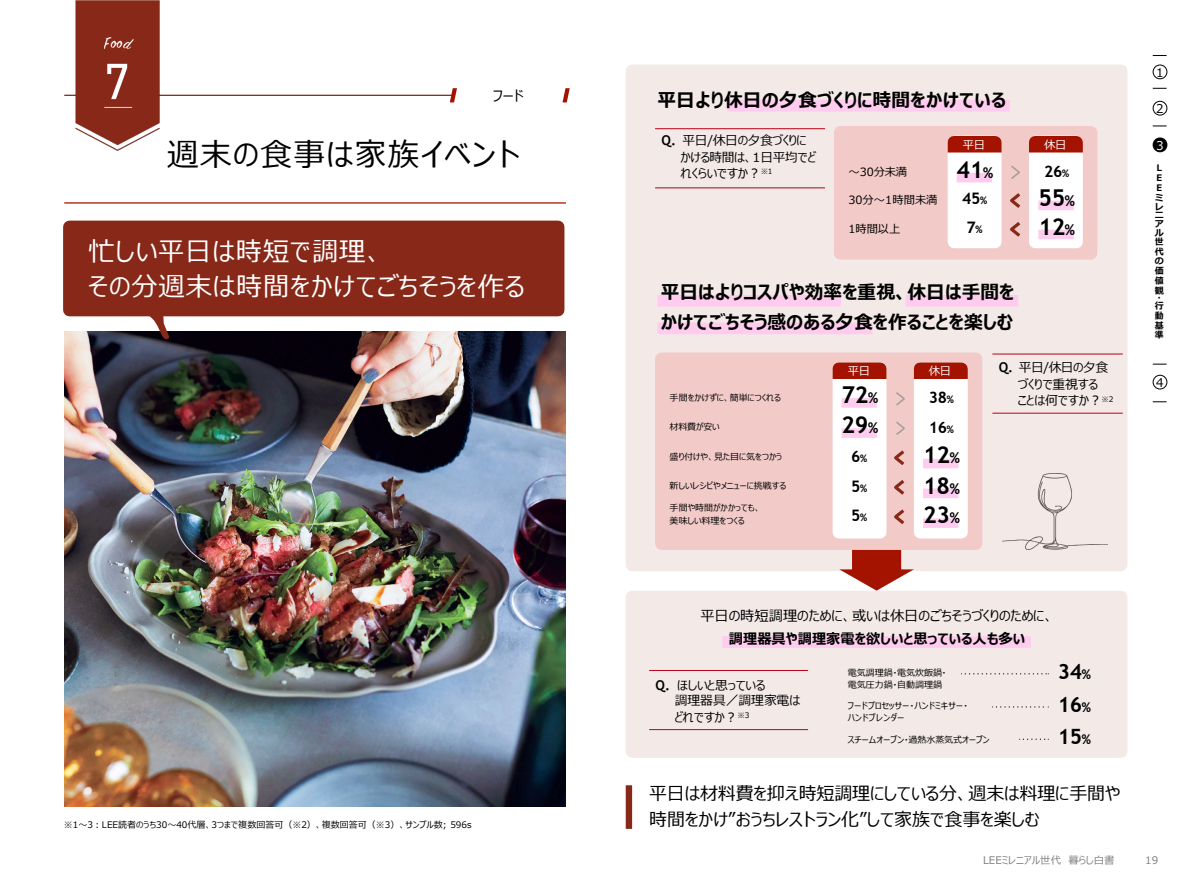
<style>
.page{position:relative;width:1192px;height:894px;background:#fff}
.page>*{position:absolute;margin:0;border:0;box-sizing:border-box;transform-origin:0 0}
.t1{font:31.5px "Meiryo UI";letter-spacing:.045em;color:#000}
.t2{font:26.25px "Meiryo UI";letter-spacing:.035em;color:#fff}
.t3{font:700 23.25px "Trebuchet MS";letter-spacing:-.01em;color:#000}
.t4{font:700 21px "Trebuchet MS";color:#000}
.t5{font:700 18.75px "Meiryo UI";letter-spacing:.005em;color:#000}
.t6{font:18px/25.5px "Meiryo UI";letter-spacing:-.01em;color:#000}
.t7{font:700 15.9px "Trebuchet MS";letter-spacing:-.02em;color:#000}
.t8{font:14.25px "Meiryo UI";color:#000}
.t9{font:700 14.25px "Meiryo UI";color:#000}
.t10{font:12.75px/16.8px "Meiryo UI";letter-spacing:-.015em;color:#000}
.t11{font:12px "Meiryo UI";color:#000}
.t12{font:12px "Meiryo UI";color:#fff}
.t13{font:11.4px "Meiryo UI";color:#000}
.t14{font:11.4px "Meiryo UI";letter-spacing:-.03em;color:#fff}
.t15{font:10.5px "Meiryo UI";color:#7f7f7f}
.t16{font:9px/12.8px "Meiryo UI";color:#000}
.t17{font:9px/11.6px "Meiryo UI";letter-spacing:.025em;color:#000}
.t18{font:700 9px/9.3px "Meiryo UI";color:#000}
.s1{font-family:"Trebuchet MS";font-weight:700;font-size:13.5px}
.s2{font-size:15px}
.s3{font-size:10.5px}
.s4{font-size:13.5px}
</style>
<div class="page">
<div style="left:626px;top:590px;width:501px;height:167px;background:#f3eae8"></div>
<div style="left:626px;top:65px;width:501px;height:506px;background:#f3eae8"></div>
<hr style="left:64px;top:95px;width:389px;height:1px;background:#872818">
<hr style="left:64px;top:202px;width:502px;height:1px;background:#a31300">
<img style="left:64px;top:332px;width:502px;height:474px">
<svg style="left:63px;top:220px;width:501px;height:119px;background:#914437"></svg>
<div style="left:727px;top:100px;width:282px;height:11px;background:#ffccef"></div>
<div style="left:657px;top:295px;width:183px;height:11px;background:#ffccef"></div>
<div style="left:905px;top:295px;width:112px;height:11px;background:#ffccef"></div>
<div style="left:657px;top:322px;width:215px;height:12px;background:#ffccef"></div>
<svg style="left:833px;top:126px;width:263px;height:133px"></svg>
<div style="left:956px;top:173px;width:35px;height:9px;background:#ffccef"></div>
<div style="left:1038px;top:200px;width:35px;height:10px;background:#ffccef"></div>
<div style="left:1038px;top:229px;width:35px;height:10px;background:#ffccef"></div>
<div style="left:655px;top:352px;width:326px;height:198px;background:#f2cbc9"></div>
<svg style="left:960px;top:673px;width:88px;height:1px"></svg>
<svg style="left:991px;top:706px;width:57px;height:1px"></svg>
<svg style="left:1018px;top:738px;width:30px;height:1px"></svg>
<div style="left:625px;top:785px;width:7px;height:43px;background:#872818"></div>
<div style="left:722px;top:636px;width:308px;height:11px;background:#ffccef"></div>
<hr style="left:655px;top:187px;width:169px;height:1px;background:#b80117">
<hr style="left:655px;top:128px;width:169px;height:1px;background:#b80117">
<hr style="left:992px;top:413px;width:130px;height:1px;background:#b80117">
<hr style="left:992px;top:354px;width:130px;height:1px;background:#b80117">
<hr style="left:649px;top:729px;width:158px;height:1px;background:#b80117">
<hr style="left:649px;top:670px;width:158px;height:1px;background:#b80117">
<svg style="left:832px;top:362px;width:135px;height:228px"></svg>
<img style="left:1001px;top:473px;width:105px;height:77px">
<svg style="left:449px;top:88px;width:8px;height:14px"></svg>
<svg style="left:562px;top:88px;width:7px;height:14px"></svg>
<svg style="left:1152px;top:55px;width:14px;height:1px"></svg>
<svg style="left:1152px;top:88px;width:14px;height:1px"></svg>
<svg style="left:1152px;top:126px;width:14px;height:1px"></svg>
<svg style="left:1152px;top:364px;width:14px;height:1px"></svg>
<svg style="left:1152px;top:401px;width:14px;height:1px"></svg>
<div style="left:1152px;top:65px;width:14px;height:14px;border:1px solid #000;border-radius:50%"></div>
<div style="left:1152px;top:101px;width:14px;height:14px;border:1px solid #000;border-radius:50%"></div>
<div style="left:1152px;top:138px;width:14px;height:14px;background:#000;border-radius:50%"></div>
<div style="left:1152px;top:138px;width:14px;height:14px;border:1px solid #000;border-radius:50%"></div>
<div style="left:1152px;top:375px;width:14px;height:14px;border:1px solid #000;border-radius:50%"></div>
<img style="left:75px;top:0;width:84px;height:150px">
<p class="t8" style="left:493px;top:86px;width:32px">フード</p>
<p class="t1" style="left:167px;top:133px;width:353px">週末の食事は家族イベント</p>
<p class="t2" style="left:89px;top:233px;width:297px">忙しい平日は時短で調理、</p>
<p class="t2" style="left:89px;top:268px;width:437px">その分週末は時間をかけてごちそうを作る</p>
<p class="t16" style="left:64px;top:819px;width:409px">※1～3︓LEE読者のうち30～40代層、3つまで複数回答可（※2）、複数回答可（※3）、サンプル数; 596s</p>
<p class="t5" style="left:657px;top:87px;width:350px">平日より休日の夕食づくりに時間をかけている</p>
<p class="t10" style="left:680px;top:132px;width:137px;text-indent:-19px"><span class="s1">Q.</span> 平日/休日の夕食づくりにかける時間は、1日平均でどれくらいですか︖<sup>※1</sup></p>
<p class="t14" style="left:962px;top:137px;width:24px">平日</p>
<p class="t3" style="left:956px;top:155px;width:38px">41<span class="s2">%</span></p>
<p class="t13" style="left:848px;top:164px;width:60px">～30分未満</p>
<p class="t13" style="left:848px;top:191px;width:90px">30分～1時間未満</p>
<p class="t7" style="left:961px;top:189px;width:27px">45<span class="s3">%</span></p>
<p class="t13" style="left:848px;top:221px;width:53px">1時間以上</p>
<p class="t7" style="left:966px;top:217px;width:18px">7<span class="s3">%</span></p>
<p class="t5" style="left:660px;top:278px;width:355px">平日はよりコスパや効率を重視、休日は手間を</p>
<p class="t5" style="left:660px;top:308px;width:354px">かけてごちそう感のある夕食を作ることを楽しむ</p>
<p class="t14" style="left:1043px;top:137px;width:24px">休日</p>
<p class="t7" style="left:1043px;top:161px;width:27px">26<span class="s3">%</span></p>
<p class="t3" style="left:1038px;top:183px;width:38px">55<span class="s2">%</span></p>
<p class="t3" style="left:1038px;top:212px;width:38px">12<span class="s2">%</span></p>
<p class="t14" style="left:928px;top:363px;width:24px">休日</p>
<p class="t7" style="left:928px;top:387px;width:27px">38<span class="s3">%</span></p>
<p class="t7" style="left:928px;top:417px;width:27px">16<span class="s3">%</span></p>
<p class="t3" style="left:922px;top:440px;width:38px">12<span class="s2">%</span></p>
<p class="t14" style="left:847px;top:363px;width:24px">平日</p>
<p class="t3" style="left:841px;top:380px;width:38px">72<span class="s2">%</span></p>
<p class="t3" style="left:841px;top:410px;width:38px">29<span class="s2">%</span></p>
<p class="t16" style="left:669px;top:391px;width:113px">手間をかけずに、簡単につくれる</p>
<p class="t16" style="left:669px;top:421px;width:51px">材料費が安い</p>
<p class="t16" style="left:669px;top:450px;width:114px">盛り付けや、見た目に気をつかう</p>
<p class="t16" style="left:669px;top:480px;width:118px">新しいレシピやメニューに挑戦する</p>
<p class="t3" style="left:922px;top:471px;width:38px">18<span class="s2">%</span></p>
<p class="t16" style="left:669px;top:502px;width:92px">手間や時間がかかっても、美味しい料理をつくる</p>
<p class="t7" style="left:851px;top:446px;width:18px">6<span class="s3">%</span></p>
<p class="t7" style="left:851px;top:476px;width:18px">5<span class="s3">%</span></p>
<p class="t7" style="left:851px;top:505px;width:18px">5<span class="s3">%</span></p>
<p class="t3" style="left:922px;top:500px;width:38px">23<span class="s2">%</span></p>
<p class="t10" style="left:1017px;top:360px;width:97px;text-indent:-19px"><span class="s1">Q.</span> 平日/休日の夕食づくりで重視する<br>ことは何ですか︖<sup>※2</sup></p>
<p class="t8" style="left:700px;top:605px;width:355px">平日の時短調理のために、或いは休日のごちそうづくりのために、</p>
<p class="t9" style="left:728px;top:628px;width:298px">調理器具や調理家電を欲しいと思っている人も多い</p>
<p class="t10" style="left:655px;top:677px;width:111px"><span class="s1">Q.</span> ほしいと思っている</p>
<p class="t10" style="left:674px;top:693px;width:127px;line-height:16.4px">調理器具／調理家電はどれですか︖<sup>※3</sup></p>
<p class="t16" style="left:847px;top:667px;width:100px;line-height:11.6px">電気調理鍋・電気炊飯鍋・電気圧力鍋・自動調理鍋</p>
<p class="t17" style="left:847px;top:700px;width:122px">フードプロセッサー・ハンドミキサー・ハンドブレンダー</p>
<p class="t16" style="left:847px;top:734px;width:143px">スチームオーブン・過熱水蒸気式オーブン</p>
<p class="t4" style="left:1057px;top:658px;width:35px">34<span class="s4">%</span></p>
<p class="t4" style="left:1057px;top:690px;width:35px">16<span class="s4">%</span></p>
<p class="t4" style="left:1057px;top:723px;width:35px">15<span class="s4">%</span></p>
<p class="t6" style="left:649px;top:781px;width:472px">平日は材料費を抑え時短調理にしている分、週末は料理に手間や時間をかけ”おうちレストラン化”して家族で食事を楽しむ</p>
<p class="t11" style="left:1155px;top:64px;width:9px">1</p>
<p class="t11" style="left:1155px;top:100px;width:9px">2</p>
<p class="t12" style="left:1155px;top:137px;width:9px">3</p>
<p class="t18" style="left:1154px;top:163px;width:10px;line-height:9.9px">Ｌ<br>Ｅ<br>Ｅミ</p>
<p class="t18" style="left:1154px;top:202px;width:10px;text-align:justify">レニアル世代の価値観</p>
<p class="t18" style="left:1154px;top:294px;width:10px;line-height:7.5px">・行</p>
<p class="t18" style="left:1154px;top:311px;width:10px;line-height:9.9px;text-align:justify">動基準</p>
<p class="t11" style="left:1155px;top:374px;width:9px">4</p>
<p class="t15" style="left:982px;top:853px;width:133px">LEEミレニアル世代 暮らし白書</p>
<p class="t15" style="left:1144px;top:853px;width:14px">19</p>
</div>
